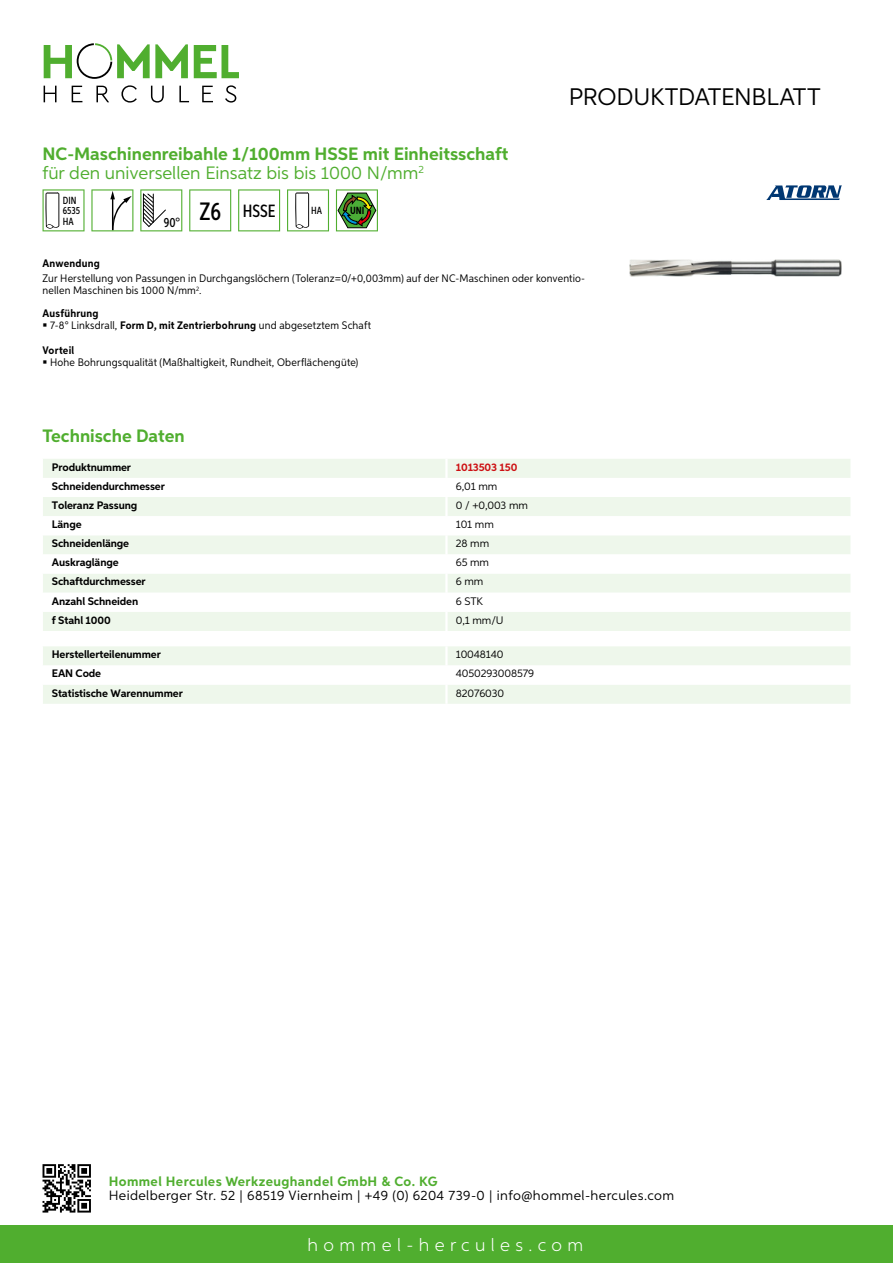
<style>
.page{position:relative;width:893px;height:1263px;background:#fff}
.page>*{position:absolute;margin:0;border:0;box-sizing:border-box;transform-origin:0 0}
.t1{font:24px "Aspira";letter-spacing:-.01em;color:#000}
.t2{font:700 18px/19.8px "Aspira";color:#50ae2f}
.t3{font:300 18px "Aspira";letter-spacing:.3em;color:#fff}
.t4{font:500 17.85px "Aspira XX Nar";color:#000}
.t5{font:13.5px "Aspira";letter-spacing:.03em;color:#000}
.t6{font:700 13.5px "Aspira";letter-spacing:.03em;color:#50ae2f}
.t7{font:10.95px/12px "Aspira Nar";letter-spacing:.015em;color:#000}
.t8{font:700 10.95px "Aspira";letter-spacing:-.01em;color:#000}
.t9{font:10.95px "Aspira";letter-spacing:-.01em;color:#000}
.t10{font:700 10.95px "Aspira Nar";letter-spacing:.02em;color:#000}
.t11{font:700 10.95px "Aspira";letter-spacing:-.01em;color:#cd1013}
.t12{font:500 10.35px/10.4px "Aspira XX Nar";color:#000}
.t13{font:700 10.35px "Aspira XX Nar";color:#000}
.s1{font-weight:400}
.s2{font-size:25.2px}
.s3{font-weight:700}
</style>
<div class="page">
<div style="left:0;top:1226px;width:893px;height:37px;background:#50ae2f"></div>
<svg style="left:43px;top:1164px;width:48px;height:48px"></svg>
<svg style="left:194px;top:45px;width:45px;height:33px"></svg>
<svg style="left:44px;top:43px;width:144px;height:36px"></svg>
<svg style="left:44px;top:86px;width:13px;height:16px"></svg>
<svg style="left:72px;top:86px;width:10px;height:16px"></svg>
<svg style="left:96px;top:86px;width:13px;height:16px"></svg>
<svg style="left:121px;top:85px;width:16px;height:18px"></svg>
<svg style="left:151px;top:86px;width:13px;height:17px"></svg>
<svg style="left:179px;top:86px;width:10px;height:16px"></svg>
<svg style="left:202px;top:86px;width:11px;height:16px"></svg>
<svg style="left:225px;top:85px;width:11px;height:18px"></svg>
<div style="left:43px;top:459px;width:807px;height:172px;background:#eef7eb"></div>
<svg style="left:43px;top:478px;width:807px;height:134px"></svg>
<hr style="left:445px;top:459px;width:3px;height:19px;background:#fff">
<hr style="left:445px;top:478px;width:3px;height:19px;background:#fff">
<hr style="left:445px;top:497px;width:3px;height:19px;background:#fff">
<hr style="left:445px;top:516px;width:3px;height:19px;background:#fff">
<hr style="left:445px;top:535px;width:3px;height:19px;background:#fff">
<hr style="left:445px;top:554px;width:3px;height:20px;background:#fff">
<hr style="left:445px;top:574px;width:3px;height:19px;background:#fff">
<hr style="left:445px;top:593px;width:3px;height:19px;background:#fff">
<hr style="left:445px;top:612px;width:3px;height:19px;background:#fff">
<svg style="left:43px;top:646px;width:807px;height:58px"></svg>
<hr style="left:445px;top:685px;width:3px;height:19px;background:#fff">
<svg style="left:43px;top:189px;width:42px;height:42px"></svg>
<svg style="left:91px;top:189px;width:42px;height:42px"></svg>
<svg style="left:140px;top:189px;width:42px;height:42px"></svg>
<svg style="left:189px;top:189px;width:42px;height:42px"></svg>
<svg style="left:238px;top:189px;width:42px;height:42px"></svg>
<svg style="left:287px;top:189px;width:42px;height:42px"></svg>
<svg style="left:336px;top:189px;width:42px;height:42px"></svg>
<img style="left:629px;top:259px;width:213px;height:17px">
<svg style="left:766px;top:185px;width:76px;height:15px"></svg>
<h2 class="t2" style="left:43px;top:144px;width:467px">NC-Maschinenreibahle 1/100mm HSSE mit Einheitsschaft <span class="s1">für den universellen Einsatz bis bis 1000 N/mm</span><sup>2</sup></h2>
<p class="t12" style="left:63px;top:195px;width:19px">DIN<br>6535<br>HA</p>
<h3 class="t4" style="left:164px;top:200px;width:113px"><sub>90°</sub> <span class="s2">Z6</span> HSSE</h3>
<p class="t12" style="left:311px;top:205px;width:12px">HA</p>
<p class="t13" style="left:350px;top:205px;width:16px">UNI</p>
<h1 class="t1" style="left:569px;top:82px;width:253px">Produktdatenblatt</h1>
<p class="t10" style="left:43px;top:257px;width:59px">Anwendung</p>
<p class="t7" style="left:43px;top:273px;width:544px">Zur Herstellung von Passungen in Durchgangslöchern (Toleranz=0/+0,003mm) auf der NC-Maschinen oder konventio&shy;nellen Maschinen bis 1000 N/mm<sup>2</sup>.</p>
<p class="t7" style="left:50px;top:306px;width:322px;line-height:12.8px;text-indent:-8px"><span class="s3">Ausführung<br></span>7-8° Linksdrall, <span class="s3">Form D, mit Zentrierbohrung</span> und abgesetztem Schaft</p>
<p class="t10" style="left:43px;top:343px;width:33px">Vorteil</p>
<p class="t7" style="left:50px;top:357px;width:310px">Hohe Bohrungsqualität (Maßhaltigkeit, Rundheit, Oberflächengüte)</p>
<h2 class="t2" style="left:43px;top:426px;width:144px">Technische Daten</h2>
<p class="t8" style="left:52px;top:460px;width:81px">Produktnummer</p>
<p class="t11" style="left:456px;top:460px;width:63px">1013503 150</p>
<p class="t8" style="left:52px;top:479px;width:115px">Schneidendurchmesser</p>
<p class="t9" style="left:456px;top:479px;width:43px">6,01 mm</p>
<p class="t8" style="left:52px;top:498px;width:87px">Toleranz Passung</p>
<p class="t9" style="left:456px;top:498px;width:74px">0 / +0,003 mm</p>
<p class="t8" style="left:52px;top:518px;width:31px">Länge</p>
<p class="t9" style="left:456px;top:518px;width:40px">101 mm</p>
<p class="t8" style="left:52px;top:537px;width:79px">Schneidenlänge</p>
<p class="t9" style="left:456px;top:537px;width:35px">28 mm</p>
<p class="t8" style="left:52px;top:556px;width:68px">Auskraglänge</p>
<p class="t9" style="left:456px;top:556px;width:35px">65 mm</p>
<p class="t8" style="left:52px;top:575px;width:95px">Schaftdurchmesser</p>
<p class="t9" style="left:456px;top:575px;width:29px">6 mm</p>
<p class="t8" style="left:52px;top:594px;width:88px">Anzahl Schneiden</p>
<p class="t9" style="left:456px;top:594px;width:22px">6 STK</p>
<p class="t8" style="left:52px;top:613px;width:60px">f Stahl 1000</p>
<p class="t9" style="left:456px;top:613px;width:47px">0,1 mm/U</p>
<p class="t8" style="left:52px;top:648px;width:111px">Herstellerteilenummer</p>
<p class="t9" style="left:456px;top:648px;width:49px">10048140</p>
<p class="t8" style="left:52px;top:667px;width:51px">EAN Code</p>
<p class="t9" style="left:456px;top:667px;width:80px">4050293008579</p>
<p class="t8" style="left:52px;top:686px;width:132px">Statistische Warennummer</p>
<p class="t9" style="left:456px;top:686px;width:50px">82076030</p>
<p class="t6" style="left:109px;top:1172px;width:330px">Hommel Hercules Werkzeughandel GmbH &amp; Co. KG</p>
<p class="t5" style="left:109px;top:1187px;width:567px">Heidelberger Str. 52 | 68519 Viernheim | +49 (0) 6204 739-0 | info@hommel-hercules.com</p>
<h2 class="t3" style="left:307px;top:1234px;width:277px">hommel-hercules.com</h2>
</div>
